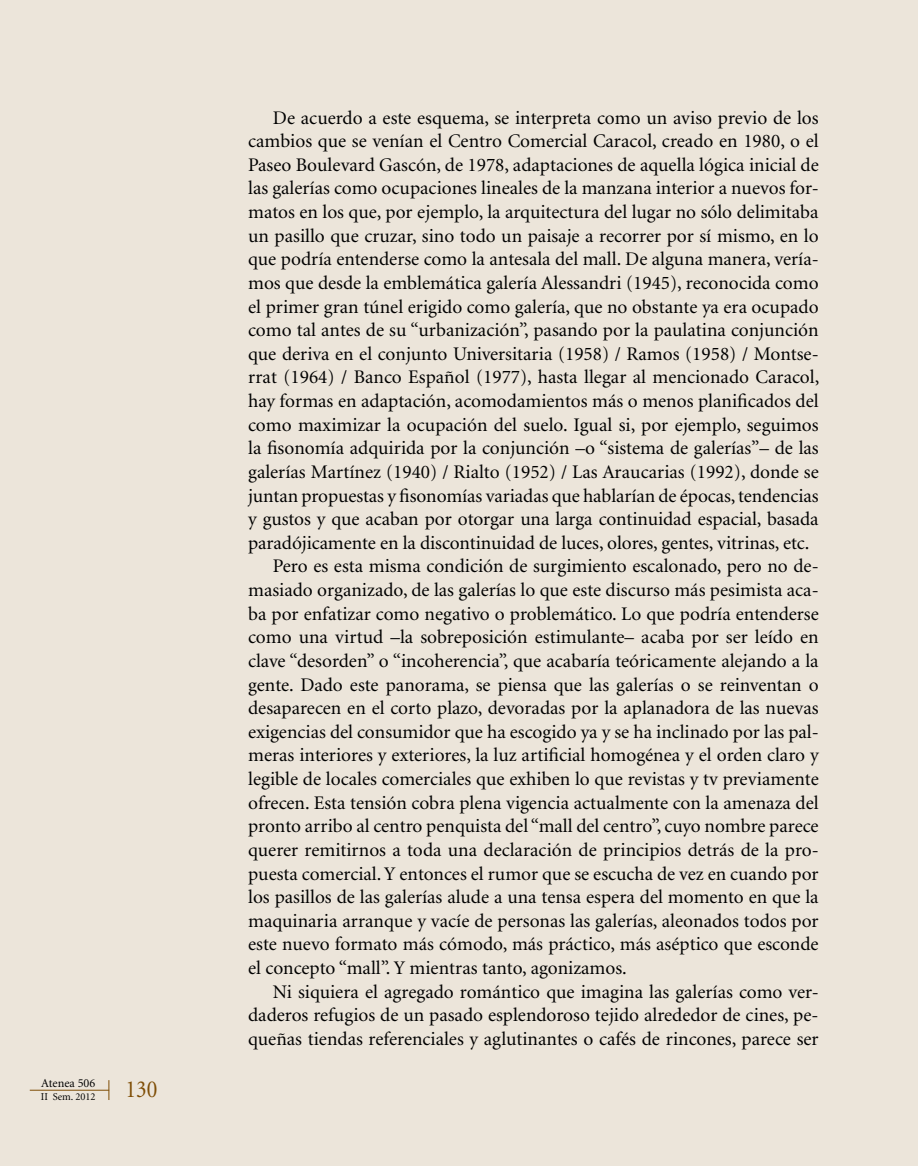
<style>
.page{position:relative;width:918px;height:1166px;background:#ece5da}
.page>*{position:absolute;margin:0;border:0;box-sizing:border-box;transform-origin:0 0}
.t1{font:24.5px "Minion";color:#7f4e06;scale:.9 1}
.t2{font:19.25px "Minion";color:#000}
.t3{font:12.25px "Minion";color:#000}
.t4{font:10.5px "Minion";color:#000}
</style>
<div class="page">
<hr style="left:30px;top:1090px;width:79px;height:1px;background:#7f4e06">
<svg style="left:109px;top:1080px;width:1px;height:20px"></svg>
<p class="t3" style="left:41px;top:1077px;width:56px">Atenea 506</p>
<p class="t4" style="left:41px;top:1091px;width:56px">II Sem. 2012</p>
<p class="t1" style="left:126px;top:1077px;width:37px">130</p>
<p class="t2" style="left:273px;top:108px;width:547px">De acuerdo a este esquema, se interpreta como un aviso previo de los</p>
<p class="t2" style="left:248px;top:132px;width:572px">cambios que se venían el Centro Comercial Caracol, creado en 1980, o el</p>
<p class="t2" style="left:248px;top:155px;width:572px">Paseo Boulevard Gascón, de 1978, adaptaciones de aquella lógica inicial de</p>
<p class="t2" style="left:248px;top:179px;width:572px">las galerías como ocupaciones lineales de la manzana interior a nuevos for-</p>
<p class="t2" style="left:248px;top:202px;width:572px">matos en los que, por ejemplo, la arquitectura del lugar no sólo delimitaba</p>
<p class="t2" style="left:248px;top:226px;width:572px">un pasillo que cruzar, sino todo un paisaje a recorrer por sí mismo, en lo</p>
<p class="t2" style="left:248px;top:250px;width:572px">que podría entenderse como la antesala del mall. De alguna manera, vería-</p>
<p class="t2" style="left:248px;top:273px;width:572px">mos que desde la emblemática galería Alessandri (1945), reconocida como</p>
<p class="t2" style="left:248px;top:297px;width:572px">el primer gran túnel erigido como galería, que no obstante ya era ocupado</p>
<p class="t2" style="left:248px;top:320px;width:572px">como tal antes de su “urbanización”, pasando por la paulatina conjunción</p>
<p class="t2" style="left:248px;top:344px;width:572px">que deriva en el conjunto Universitaria (1958) / Ramos (1958) / Montse-</p>
<p class="t2" style="left:248px;top:368px;width:573px">rrat (1964) / Banco Español (1977), hasta llegar al mencionado Caracol,</p>
<p class="t2" style="left:248px;top:391px;width:572px">hay formas en adaptación, acomodamientos más o menos planificados del</p>
<p class="t2" style="left:248px;top:415px;width:572px">como maximizar la ocupación del suelo. Igual si, por ejemplo, seguimos</p>
<p class="t2" style="left:248px;top:439px;width:572px">la fisonomía adquirida por la conjunción –o “sistema de galerías”– de las</p>
<p class="t2" style="left:248px;top:462px;width:572px">galerías Martínez (1940) / Rialto (1952) / Las Araucarias (1992), donde se</p>
<p class="t2" style="left:248px;top:486px;width:572px">juntan propuestas y fisonomías variadas que hablarían de épocas, tendencias</p>
<p class="t2" style="left:248px;top:509px;width:572px">y gustos y que acaban por otorgar una larga continuidad espacial, basada</p>
<p class="t2" style="left:248px;top:533px;width:563px">paradójicamente en la discontinuidad de luces, olores, gentes, vitrinas, etc.</p>
<p class="t2" style="left:273px;top:557px;width:547px">Pero es esta misma condición de surgimiento escalonado, pero no de-</p>
<p class="t2" style="left:248px;top:580px;width:572px">masiado organizado, de las galerías lo que este discurso más pesimista aca-</p>
<p class="t2" style="left:248px;top:604px;width:572px">ba por enfatizar como negativo o problemático. Lo que podría entenderse</p>
<p class="t2" style="left:248px;top:628px;width:572px">como una virtud –la sobreposición estimulante– acaba por ser leído en</p>
<p class="t2" style="left:248px;top:651px;width:572px">clave “desorden” o “incoherencia”, que acabaría teóricamente alejando a la</p>
<p class="t2" style="left:248px;top:675px;width:572px">gente. Dado este panorama, se piensa que las galerías o se reinventan o</p>
<p class="t2" style="left:248px;top:698px;width:572px">desaparecen en el corto plazo, devoradas por la aplanadora de las nuevas</p>
<p class="t2" style="left:248px;top:722px;width:572px">exigencias del consumidor que ha escogido ya y se ha inclinado por las pal-</p>
<p class="t2" style="left:248px;top:746px;width:572px">meras interiores y exteriores, la luz artificial homogénea y el orden claro y</p>
<p class="t2" style="left:248px;top:769px;width:572px">legible de locales comerciales que exhiben lo que revistas y tv previamente</p>
<p class="t2" style="left:248px;top:793px;width:572px">ofrecen. Esta tensión cobra plena vigencia actualmente con la amenaza del</p>
<p class="t2" style="left:248px;top:817px;width:572px">pronto arribo al centro penquista del “mall del centro”, cuyo nombre parece</p>
<p class="t2" style="left:248px;top:840px;width:572px">querer remitirnos a toda una declaración de principios detrás de la pro-</p>
<p class="t2" style="left:248px;top:864px;width:572px">puesta comercial. Y entonces el rumor que se escucha de vez en cuando por</p>
<p class="t2" style="left:248px;top:887px;width:572px">los pasillos de las galerías alude a una tensa espera del momento en que la</p>
<p class="t2" style="left:248px;top:911px;width:572px">maquinaria arranque y vacíe de personas las galerías, aleonados todos por</p>
<p class="t2" style="left:248px;top:935px;width:572px">este nuevo formato más cómodo, más práctico, más aséptico que esconde</p>
<p class="t2" style="left:248px;top:958px;width:380px">el concepto “mall”. Y mientras tanto, agonizamos.</p>
<p class="t2" style="left:273px;top:982px;width:547px">Ni siquiera el agregado romántico que imagina las galerías como ver-</p>
<p class="t2" style="left:248px;top:1005px;width:572px">daderos refugios de un pasado esplendoroso tejido alrededor de cines, pe-</p>
<p class="t2" style="left:248px;top:1029px;width:572px">queñas tiendas referenciales y aglutinantes o cafés de rincones, parece ser</p>
</div>
